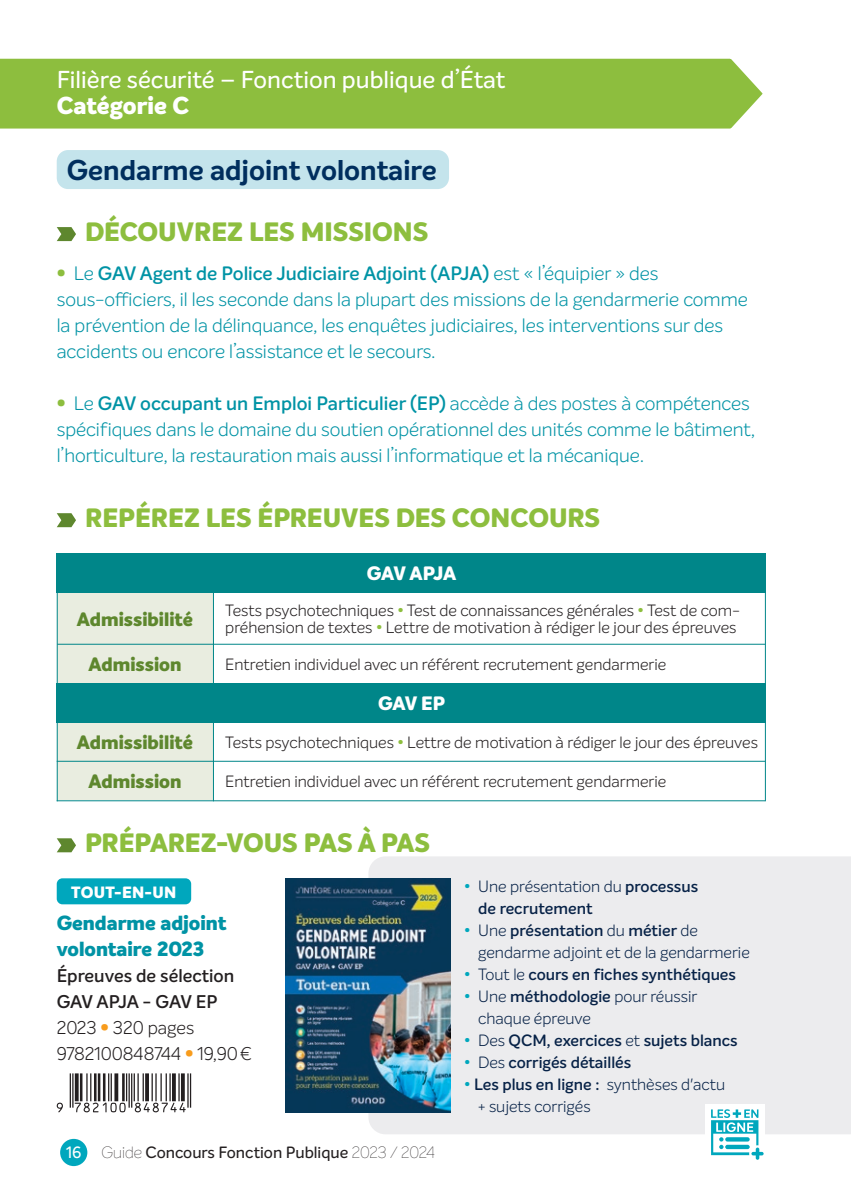
<style>
.page{position:relative;width:851px;height:1191px;background:#fff}
.page>*{position:absolute;margin:0;border:0;box-sizing:border-box;transform-origin:0 0}
.t1{font:700 28px "Intelo";color:#002e5e}
.t2{font:800 26px "Intelo";color:#8dbe3e}
.t3{font:500 24px/26px "Intelo";color:#fff}
.t4{font:800 20px/26px "Intelo";color:#0093a5}
.t5{font:300 19px/26px "Intelo";color:#0093a5}
.t6{font:800 19px "Intelo";color:#5e872e}
.t7{font:800 19px "Intelo";letter-spacing:-.02em;color:#fff}
.t8{font:300 18px/26px "Intelo";color:#231f20}
.t9{font:600 18px "Intelo";color:#231f20}
.t10{font:300 16px/17px "Intelo";color:#231f20}
.t11{font:300 16px/22px "Intelo";color:#072247}
.t12{font:600 16px "Intelo";color:#072247}
.t13{font:500 16px "Intelo";color:#231f20}
.t14{font:800 16px "Intelo";letter-spacing:.02em;color:#fff}
.t15{font:500 16px "Intelo";color:#fff}
.s1{font-weight:800}
.s2{font-family:"Intelo Alt";font-weight:800;color:#8dbe3e}
.s3{font-weight:600}
.s4{font-weight:600;color:#8dbe3e}
.s5{font-weight:800;color:#f89c1c}
.s6{font-weight:100}
.s7{font-weight:600;color:#00a7bd}
.s8{color:#00a7bd}
.s9{font-weight:300}
</style>
<div class="page">
<div style="left:60px;top:1138px;width:27px;height:28px;background:#00a7bd;border-radius:50%"></div>
<div style="left:368px;top:856px;width:482px;height:278px;background:#ececee"></div>
<div style="left:57px;top:150px;width:392px;height:39px;background:#c4e4ec;border-radius:11px"></div>
<div style="left:0;top:58px;width:763px;height:71px;background:#8dbe3e"></div>
<svg style="left:57px;top:227px;width:19px;height:14px"></svg>
<svg style="left:57px;top:513px;width:19px;height:14px"></svg>
<div style="left:57px;top:592px;width:156px;height:52px;background:#e9ede0"></div>
<div style="left:57px;top:644px;width:156px;height:39px;background:#e9ede0"></div>
<div style="left:57px;top:722px;width:156px;height:39px;background:#e9ede0"></div>
<div style="left:57px;top:761px;width:156px;height:39px;background:#e9ede0"></div>
<hr style="left:57px;top:644px;width:708px;height:1px;background:#008689">
<hr style="left:57px;top:760px;width:708px;height:1px;background:#008689">
<hr style="left:57px;top:800px;width:708px;height:1px;background:#008689">
<hr style="left:213px;top:589px;width:1px;height:212px;background:#008689">
<hr style="left:764px;top:553px;width:1px;height:248px;background:#008689">
<hr style="left:57px;top:553px;width:1px;height:248px;background:#008689">
<div style="left:57px;top:553px;width:708px;height:39px;background:#008689"></div>
<div style="left:57px;top:683px;width:708px;height:39px;background:#008689"></div>
<svg style="left:57px;top:838px;width:19px;height:14px"></svg>
<img style="left:286px;top:878px;width:165px;height:234px">
<div style="left:57px;top:878px;width:134px;height:26px;background:#00a7bd;border-radius:6px"></div>
<svg style="left:57px;top:1073px;width:134px;height:39px"></svg>
<div style="left:705px;top:1103px;width:59px;height:55px;background:#fff"></div>
<svg style="left:711px;top:1109px;width:54px;height:51px"></svg>
<p class="t3" style="left:57px;top:67px;width:450px">Filière sécurité – Fonction publique d’État<br><span class="s1">Catégorie C</span></p>
<p class="t1" style="left:67px;top:153px;width:371px">Gendarme adjoint volontaire</p>
<p class="t2" style="left:85px;top:215px;width:344px">DÉCOUVREZ LES MISSIONS</p>
<p class="t5" style="left:57px;top:260px;width:692px"><span class="s2">•</span> Le <span class="s3">GAV Agent de Police Judiciaire Adjoint (APJA)</span> est « l’équipier » des sous-officiers, il les seconde dans la plupart des missions de la gendarmerie comme la prévention de la délinquance, les enquêtes judiciaires, les interventions sur des accidents ou encore l’assistance et le secours.</p>
<p class="t5" style="left:57px;top:390px;width:699px"><span class="s2">•</span> Le <span class="s3">GAV occupant un Emploi Particulier (EP)</span> accède à des postes à compétences spécifiques dans le domaine du soutien opérationnel des unités comme le bâtiment, l’horticulture, la restauration mais aussi l’informatique et la mécanique.</p>
<p class="t2" style="left:85px;top:501px;width:516px">REPÉREZ LES ÉPREUVES DES CONCOURS</p>
<p class="t6" style="left:77px;top:606px;width:118px">Admissibilité</p>
<p class="t6" style="left:89px;top:652px;width:94px">Admission</p>
<p class="t6" style="left:77px;top:730px;width:118px">Admissibilité</p>
<p class="t6" style="left:89px;top:769px;width:94px">Admission</p>
<p class="t7" style="left:367px;top:561px;width:91px">GAV APJA</p>
<p class="t10" style="left:225px;top:602px;width:516px">Tests psychotechniques <span class="s4">•</span> Test de connaissances générales <span class="s4">•</span> Test de com&shy;préhension de textes <span class="s4">•</span> Lettre de motivation à rédiger le jour des épreuves</p>
<p class="t10" style="left:225px;top:656px;width:442px">Entretien individuel avec un référent recrutement gendarmerie</p>
<p class="t7" style="left:378px;top:691px;width:69px">GAV EP</p>
<p class="t10" style="left:225px;top:734px;width:534px">Tests psychotechniques <span class="s4">•</span> Lettre de motivation à rédiger le jour des épreuves</p>
<p class="t10" style="left:225px;top:773px;width:442px">Entretien individuel avec un référent recrutement gendarmerie</p>
<p class="t2" style="left:85px;top:826px;width:346px">PRÉPAREZ-VOUS PAS À PAS</p>
<p class="t14" style="left:71px;top:881px;width:107px">TOUT-EN-UN</p>
<p class="t4" style="left:57px;top:911px;width:171px">Gendarme adjoint volontaire 2023</p>
<p class="t9" style="left:57px;top:964px;width:179px">Épreuves de sélection</p>
<p class="t9" style="left:57px;top:990px;width:162px">GAV APJA - GAV EP</p>
<p class="t8" style="left:57px;top:1015px;width:196px">2023 <span class="s5">•</span> 320 pages<br>9782100848744 <span class="s5">•</span> 19,90€</p>
<p class="t15" style="left:66px;top:1142px;width:17px">16</p>
<p class="t13" style="left:101px;top:1142px;width:335px"><span class="s6">Guide</span> Concours Fonction Publique <span class="s6">2023 / 2024</span></p>
<p class="t11" style="left:464px;top:875px;width:235px"><span class="s7">•</span> Une présentation du <span class="s3">processus</span></p>
<p class="t12" style="left:478px;top:898px;width:116px">de recrutement</p>
<p class="t11" style="left:478px;top:919px;width:273px;text-indent:-14px"><span class="s7">•</span> Une <span class="s3">présentation</span> du <span class="s3">métier</span> de gendarme adjoint et de la gendarmerie</p>
<p class="t12" style="left:464px;top:964px;width:273px"><span class="s8">•</span> <span class="s9">Tout le</span> cours en fiches synthétiques</p>
<p class="t11" style="left:478px;top:985px;width:220px;text-indent:-14px"><span class="s7">•</span> Une <span class="s3">méthodologie</span> pour réussir chaque épreuve</p>
<p class="t12" style="left:464px;top:1030px;width:275px"><span class="s8">•</span> <span class="s9">Des</span> QCM, exercices <span class="s9">et</span> sujets blancs</p>
<p class="t12" style="left:464px;top:1052px;width:169px"><span class="s8">•</span> <span class="s9">Des</span> corrigés détaillés</p>
<p class="t12" style="left:464px;top:1074px;width:262px"><span class="s8">•</span> Les plus en ligne : <span class="s9">synthèses d'actu</span></p>
<p class="t11" style="left:478px;top:1095px;width:114px">+ sujets corrigés</p>
</div>
